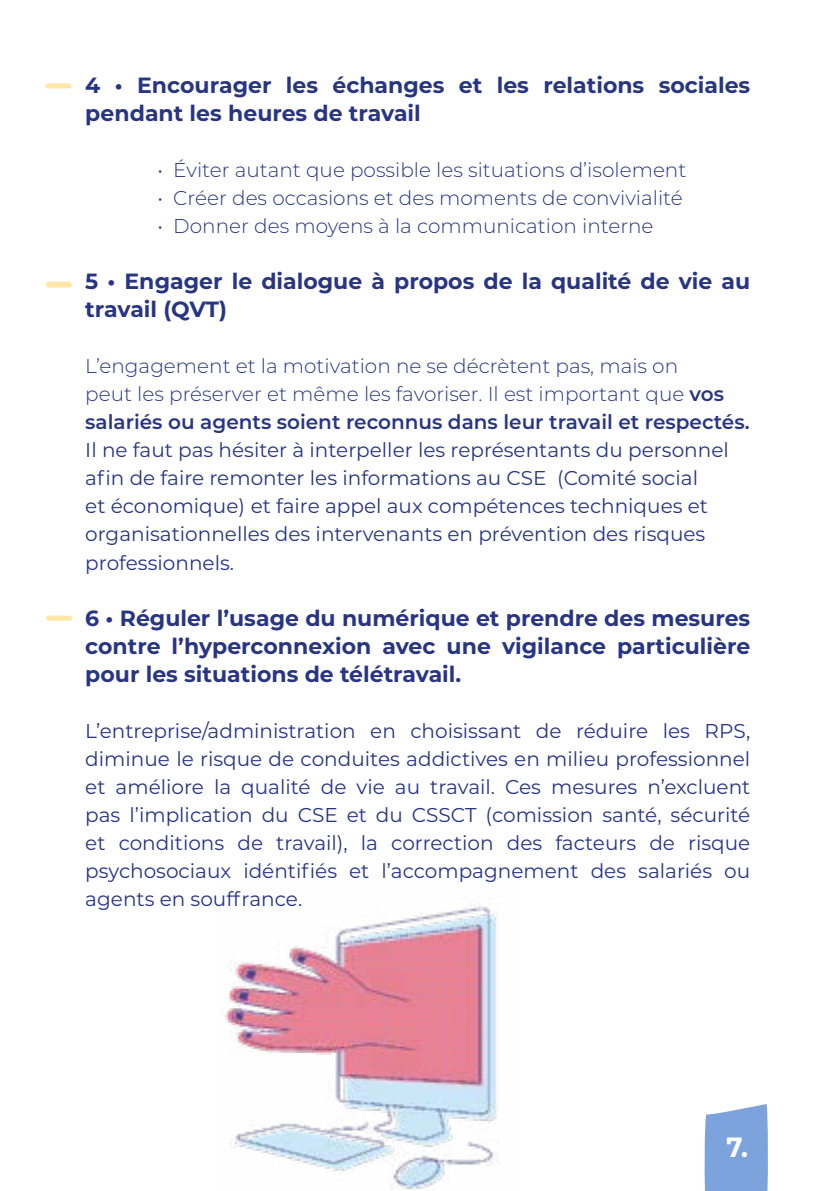
<style>
.page{position:relative;width:840px;height:1191px;background:#fff}
.page>*{position:absolute;margin:0;border:0;box-sizing:border-box;transform-origin:0 0}
.t1{font:700 27.8px "Montserrat";color:#fff;scale:.93 1}
.t2{font:700 22px/28px "Montserrat";color:#283583}
.t3{font:20px/28px "Montserrat";color:#283583}
.t4{font:300 20px/28px "Montserrat";color:#283583}
.s1{font-weight:600}
</style>
<div class="page">
<div style="left:45px;top:83px;width:26px;height:5px;background:#ffe7a7;border-radius:3px"></div>
<div style="left:46px;top:281px;width:26px;height:6px;background:#ffe7a7;border-radius:3px"></div>
<div style="left:46px;top:615px;width:26px;height:6px;background:#ffe7a7;border-radius:3px"></div>
<svg style="left:704px;top:1104px;width:64px;height:87px;background:#87aade"></svg>
<img style="left:225px;top:906px;width:273px;height:285px">
<p class="t2" style="left:85px;top:72px;width:666px">4 • Encourager les échanges et les relations sociales pendant les heures de travail</p>
<p class="t4" style="left:157px;top:157px;width:530px">• Éviter autant que possible les situations d’isolement</p>
<p class="t4" style="left:157px;top:185px;width:526px">• Créer des occasions et des moments de convivialité</p>
<p class="t4" style="left:157px;top:213px;width:497px">• Donner des moyens à la communication interne</p>
<p class="t2" style="left:85px;top:268px;width:666px">5 • Engager le dialogue à propos de la qualité de vie au travail (QVT)</p>
<p class="t4" style="left:85px;top:353px;width:665px">L’engagement et la motivation ne se décrètent pas, mais on<br>peut les préserver et même les favoriser. Il est important que <span class="s1">vos salariés ou agents soient reconnus dans leur travail et respectés.</span></p>
<p class="t3" style="left:85px;top:437px;width:644px">Il ne faut pas hésiter à interpeller les représentants du personnel afin de faire remonter les informations au CSE (Comité social<br>et économique) et faire appel aux compétences techniques et organisationnelles des intervenants en prévention des risques professionnels.</p>
<p class="t2" style="left:85px;top:604px;width:666px;text-align:justify">6 • Réguler l’usage du numérique et prendre des mesures contre l’hyperconnexion avec une vigilance particulière pour les situations de télétravail.</p>
<p class="t3" style="left:85px;top:717px;width:666px;text-align:justify">L’entreprise/administration en choisissant de réduire les RPS, diminue le risque de conduites addictives en milieu professionnel et améliore la qualité de vie au travail. Ces mesures n’excluent pas l’implication du CSE et du CSSCT (comission santé, sécurité et conditions de travail), la correction des facteurs de risque psychosociaux idéntifiés et l’accompagnement des salariés ou agents en souffrance.</p>
<h1 class="t1" style="left:726px;top:1131px;width:25px">7.</h1>
</div>
